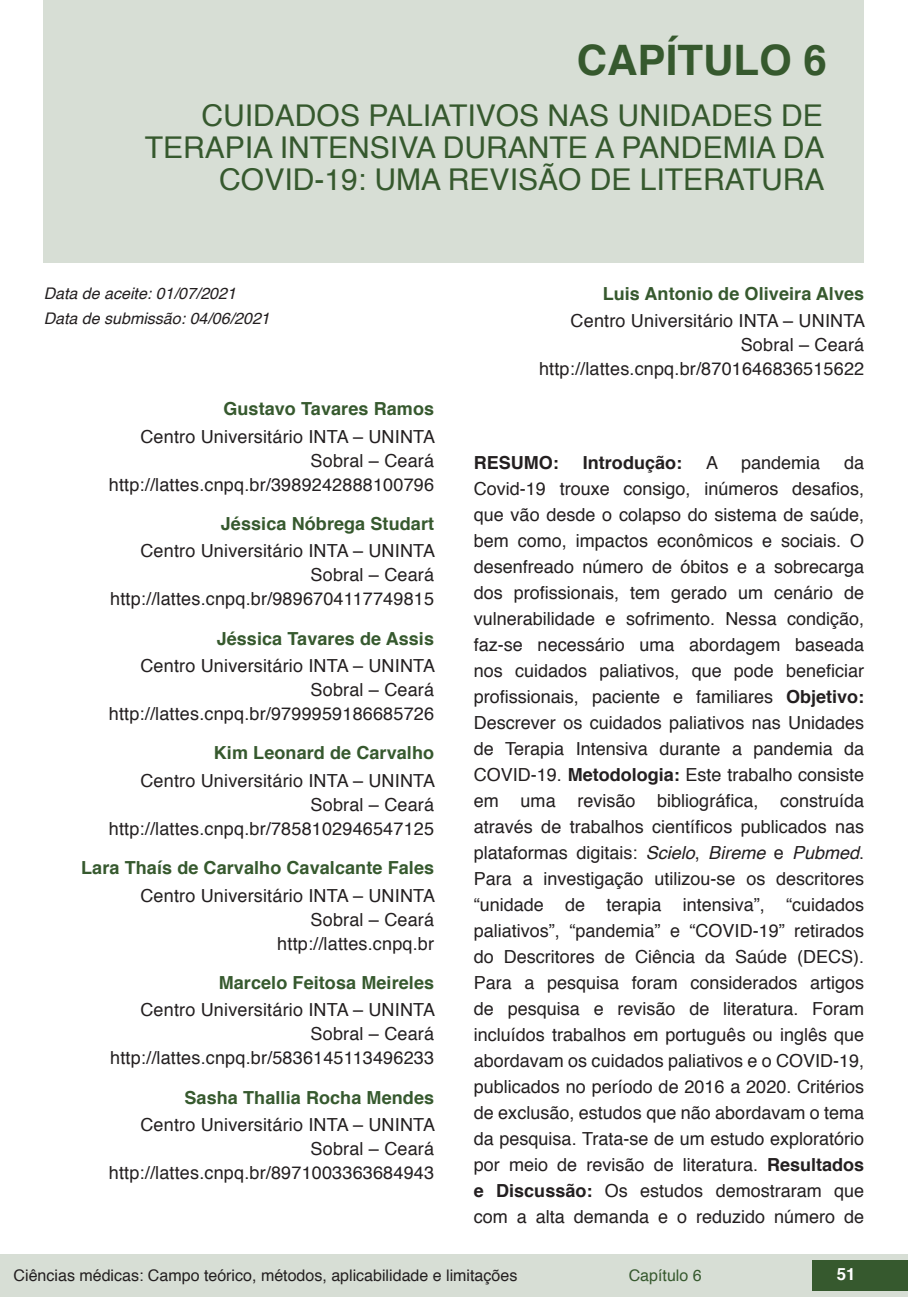
<style>
.page{position:relative;width:908px;height:1304px;background:#fff}
.page>*{position:absolute;margin:0;border:0;box-sizing:border-box;transform-origin:0 0}
.capítulos{font:700 42px "Helvetica";color:#36592e}
.nome_artigos{font:30px/32px "Helvetica";color:#36592e;text-align:right}
.Resumos_e_PC_TXT{font:18px/26px "Helvetica";color:#231f20;text-align:justify}
.info_autores{font:18px "Helvetica";letter-spacing:.01em;color:#231f20}
.nome_autores{font:700 18px "Helvetica";letter-spacing:.005em;color:#36592e}
.Resumos_e_PC_TXT-2{font:700 18px "Helvetica";color:#231f20}
.t1{font:700 16.8px "Helvetica";color:#fff}
.t2{font:16px "Helvetica";color:#231f20}
.data{font:italic 16px "Helvetica";color:#231f20}
.t3{font:16px "Helvetica";color:#36592e}
.s1{font-weight:700}
.s2{font-style:italic}
</style>
<div class="page">
<div style="left:0;top:1254px;width:906px;height:43px;background:#d7ded5"></div>
<div style="left:812px;top:1261px;width:95px;height:30px;background:#36592e"></div>
<div style="left:44px;top:0;width:819px;height:263px;background:#d7ded5"></div>
<p class="capítulos" style="left:576px;top:26px;width:251px">CAPÍTULO 6</p>
<p class="nome_artigos" style="left:145px;top:101px;width:681px">CUIDADOS PALIATIVOS NAS UNIDADES DE<br>TERAPIA INTENSIVA DURANTE A PANDEMIA DA<br>COVID-19: UMA REVISÃO DE LITERATURA</p>
<p class="data" style="left:44px;top:280px;width:194px">Data de aceite: 01/07/2021</p>
<p class="data" style="left:44px;top:306px;width:227px">Data de submissão: 04/06/2021</p>
<p class="nome_autores" style="left:223px;top:395px;width:212px">Gustavo Tavares Ramos</p>
<p class="info_autores" style="left:140px;top:423px;width:296px">Centro Universitário INTA – UNINTA</p>
<p class="info_autores" style="left:310px;top:447px;width:125px">Sobral – Ceará</p>
<p class="info_autores" style="left:109px;top:471px;width:326px">http://lattes.cnpq.br/3989242888100796</p>
<p class="nome_autores" style="left:221px;top:509px;width:215px">Jéssica Nóbrega Studart</p>
<p class="info_autores" style="left:140px;top:537px;width:296px">Centro Universitário INTA – UNINTA</p>
<p class="info_autores" style="left:310px;top:561px;width:125px">Sobral – Ceará</p>
<p class="info_autores" style="left:110px;top:585px;width:325px">http://lattes.cnpq.br/9896704117749815</p>
<p class="nome_autores" style="left:216px;top:624px;width:219px">Jéssica Tavares de Assis</p>
<p class="info_autores" style="left:140px;top:652px;width:296px">Centro Universitário INTA – UNINTA</p>
<p class="info_autores" style="left:310px;top:676px;width:125px">Sobral – Ceará</p>
<p class="info_autores" style="left:109px;top:700px;width:326px">http://lattes.cnpq.br/9799959186685726</p>
<p class="nome_autores" style="left:214px;top:739px;width:222px">Kim Leonard de Carvalho</p>
<p class="info_autores" style="left:140px;top:767px;width:296px">Centro Universitário INTA – UNINTA</p>
<p class="info_autores" style="left:310px;top:791px;width:125px">Sobral – Ceará</p>
<p class="info_autores" style="left:109px;top:815px;width:326px">http://lattes.cnpq.br/7858102946547125</p>
<p class="nome_autores" style="left:81px;top:853px;width:354px">Lara Thaís de Carvalho Cavalcante Fales</p>
<p class="info_autores" style="left:140px;top:881px;width:296px">Centro Universitário INTA – UNINTA</p>
<p class="info_autores" style="left:310px;top:905px;width:125px">Sobral – Ceará</p>
<p class="info_autores" style="left:277px;top:929px;width:158px">http://lattes.cnpq.br</p>
<p class="nome_autores" style="left:219px;top:968px;width:217px">Marcelo Feitosa Meireles</p>
<p class="info_autores" style="left:140px;top:996px;width:296px">Centro Universitário INTA – UNINTA</p>
<p class="info_autores" style="left:310px;top:1020px;width:125px">Sobral – Ceará</p>
<p class="info_autores" style="left:110px;top:1044px;width:325px">http://lattes.cnpq.br/5836145113496233</p>
<p class="nome_autores" style="left:184px;top:1083px;width:251px">Sasha Thallia Rocha Mendes</p>
<p class="info_autores" style="left:140px;top:1111px;width:296px">Centro Universitário INTA – UNINTA</p>
<p class="info_autores" style="left:310px;top:1135px;width:125px">Sobral – Ceará</p>
<p class="info_autores" style="left:109px;top:1159px;width:326px">http://lattes.cnpq.br/8971003363684943</p>
<p class="nome_autores" style="left:602px;top:279px;width:263px">Luis Antonio de Oliveira Alves</p>
<p class="info_autores" style="left:570px;top:307px;width:296px">Centro Universitário INTA – UNINTA</p>
<p class="info_autores" style="left:740px;top:331px;width:125px">Sobral – Ceará</p>
<p class="info_autores" style="left:539px;top:355px;width:326px">http://lattes.cnpq.br/8701646836515622</p>
<p class="Resumos_e_PC_TXT-2" style="left:473px;top:449px;width:86px">RESUMO:</p>
<p class="Resumos_e_PC_TXT-2" style="left:582px;top:449px;width:101px">Introdução:</p>
<p class="Resumos_e_PC_TXT" style="left:705px;top:451px;width:14px">A</p>
<p class="Resumos_e_PC_TXT" style="left:740px;top:451px;width:81px">pandemia</p>
<p class="Resumos_e_PC_TXT" style="left:473px;top:451px;width:392px;text-indent:370px">da Covid-19 trouxe consigo, inúmeros desafios, que vão desde o colapso do sistema de saúde, bem como, impactos econômicos e sociais. O desenfreado número de óbitos e a sobrecarga dos profissionais, tem gerado um cenário de vulnerabilidade e sofrimento. Nessa condição, faz-se necessário uma abordagem baseada nos cuidados paliativos, que pode beneficiar profissionais, paciente e familiares <span class="s1">Objetivo:<br></span>Descrever os cuidados paliativos nas Unidades de Terapia Intensiva durante a pandemia da COVID-19. <span class="s1">Metodologia:</span> Este trabalho consiste em uma revisão bibliográfica, construída através de trabalhos científicos publicados nas plataformas digitais: <span class="s2">Scielo</span>, <span class="s2">Bireme</span> e <span class="s2">Pubmed</span>.<br>Para a investigação utilizou-se os descritores “unidade de terapia intensiva”, “cuidados paliativos”, “pandemia” e “COVID-19” retirados do Descritores de Ciência da Saúde (DECS).<br>Para a pesquisa foram considerados artigos de pesquisa e revisão de literatura. Foram incluídos trabalhos em português ou inglês que abordavam os cuidados paliativos e o COVID-19, publicados no período de 2016 a 2020. Critérios de exclusão, estudos que não abordavam o tema da pesquisa. Trata-se de um estudo exploratório por meio de revisão de literatura. <span class="s1">Resultados e Discussão:</span> Os estudos demostraram que com a alta demanda e o reduzido número de</p>
<p class="t2" style="left:14px;top:1263px;width:505px">Ciências médicas: Campo teórico, métodos, aplicabilidade e limitações</p>
<p class="t3" style="left:628px;top:1263px;width:74px">Capítulo 6</p>
<p class="t1" style="left:836px;top:1261px;width:20px">51</p>
</div>
